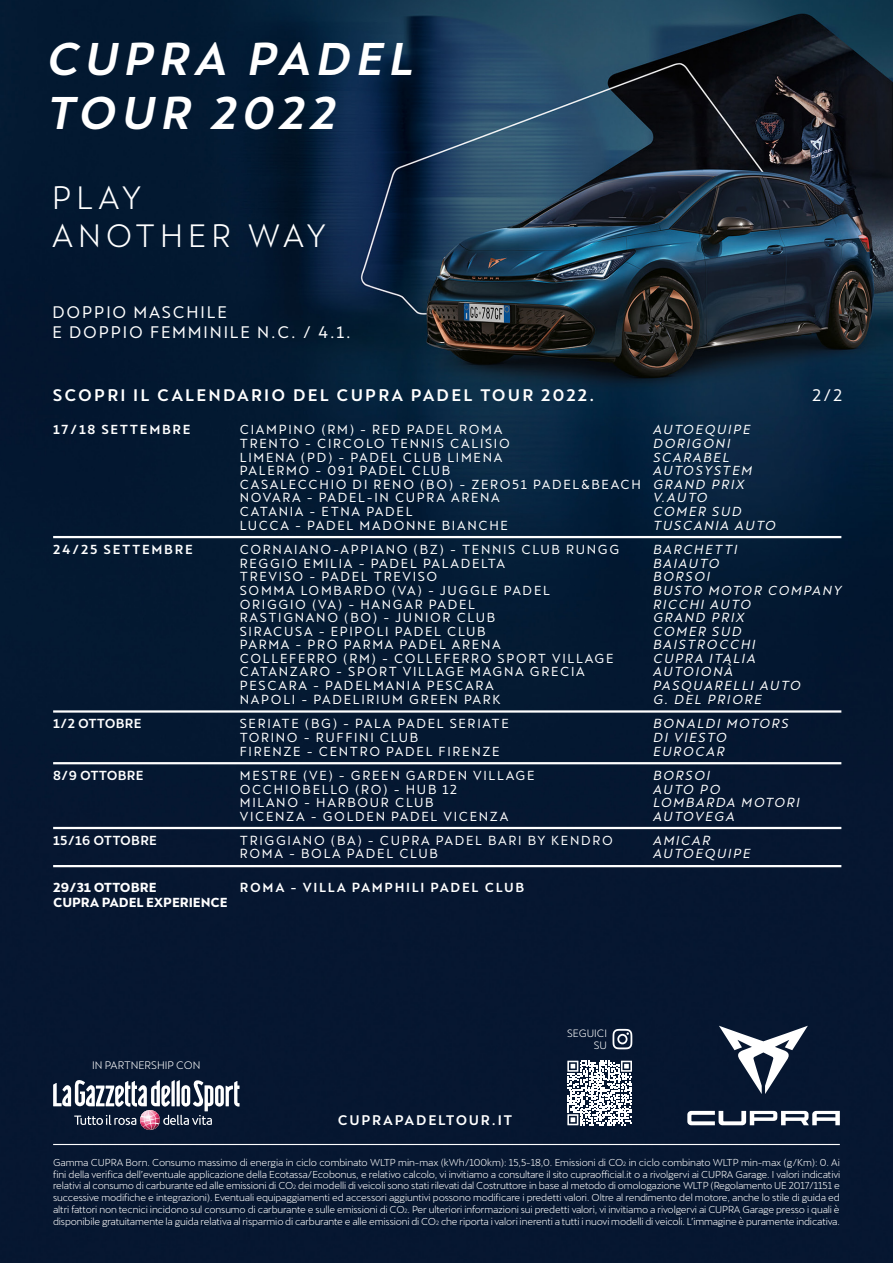
<style>
.page{position:relative;width:893px;height:1263px;background:#fff}
.page>*{position:absolute;margin:0;border:0;box-sizing:border-box;transform-origin:0 0}
.t1{font:italic 500 45.15px/54.2px "Cupra";color:#fff}
.t2{font:31.8px/38.2px "Cupra";letter-spacing:.16em;color:#fff}
.t3{font:16.5px/19.8px "Cupra";letter-spacing:.11em;color:#fff}
.t4{font:500 16.5px "Cupra";letter-spacing:.13em;color:#fff}
.t5{font:500 13.65px "Cupra";letter-spacing:.13em;color:#fff}
.t6{font:12.9px/13.6px "Cupra";letter-spacing:.13em;color:#fff}
.t7{font:italic 12.9px/13.6px "Cupra";color:#fff}
.t8{font:500 12.9px "Cupra";letter-spacing:.13em;color:#fff}
.t9{font:500 12.9px "Cupra";letter-spacing:.02em;color:#fff}
.t10{font:700 12.9px/15.5px "Cupra";letter-spacing:-.01em;color:#fff}
.t11{font:10.8px "Cupra";color:#fff}
.t12{font:10.5px/12.6px "Cupra";color:#fff;text-align:right}
.t13{font:9.9px/11.9px "Cupra";letter-spacing:-.015em;color:#fff;text-align:justify}
.s1{font-size:6px}
</style>
<div class="page">
<img style="left:0;top:0;width:893px;height:1263px">
<hr style="left:53px;top:1144px;width:787px;height:1px;background:#fff">
<svg style="left:53px;top:1080px;width:187px;height:45px"></svg>
<img style="left:140px;top:1110px;width:20px;height:20px">
<hr style="left:53px;top:536px;width:788px;height:2px;background:#fff">
<hr style="left:53px;top:710px;width:788px;height:3px;background:#fff">
<hr style="left:53px;top:865px;width:788px;height:2px;background:#fff">
<hr style="left:53px;top:762px;width:788px;height:2px;background:#fff">
<hr style="left:53px;top:827px;width:788px;height:2px;background:#fff">
<svg style="left:719px;top:1026px;width:89px;height:68px"></svg>
<svg style="left:687px;top:1111px;width:153px;height:14px"></svg>
<svg style="left:567px;top:1061px;width:65px;height:64px"></svg>
<svg style="left:613px;top:1029px;width:19px;height:20px"></svg>
<h1 class="t1" style="left:45px;top:32px;width:381px">CUPRA PADEL<br>TOUR 2022</h1>
<h2 class="t2" style="left:52px;top:173px;width:275px">PLAY<br>ANOTHER WAY</h2>
<h3 class="t3" style="left:52px;top:299px;width:300px">DOPPIO MASCHILE<br>E DOPPIO FEMMINILE N.C. / 4.1.</h3>
<h3 class="t4" style="left:53px;top:386px;width:543px">SCOPRI IL CALENDARIO DEL CUPRA PADEL TOUR 2022.</h3>
<h3 class="t3" style="left:812px;top:383px;width:31px">2/2</h3>
<h3 class="t8" style="left:53px;top:422px;width:139px">17/18 SETTEMBRE</h3>
<p class="t6" style="left:240px;top:421px;width:403px">CIAMPINO (RM) - RED PADEL ROMA<br>TRENTO - CIRCOLO TENNIS CALISIO<br>LIMENA (PD) - PADEL CLUB LIMENA<br>PALERMO - 091 PADEL CLUB<br>CASALECCHIO DI RENO (BO) - ZERO51 PADEL&amp;BEACH<br>NOVARA - PADEL-IN CUPRA ARENA<br>CATANIA - ETNA PADEL<br>LUCCA - PADEL MADONNE BIANCHE</p>
<h3 class="t7" style="left:653px;top:421px;width:128px">AUTOEQUIPE<br>DORIGONI<br>SCARABEL<br>AUTOSYSTEM<br>GRAND PRIX<br>V.AUTO<br>COMER SUD<br>TUSCANIA AUTO</h3>
<h3 class="t8" style="left:53px;top:542px;width:141px">24/25 SETTEMBRE</h3>
<p class="t6" style="left:240px;top:540px;width:381px">CORNAIANO-APPIANO (BZ) - TENNIS CLUB RUNGG<br>REGGIO EMILIA - PADEL PALADELTA<br>TREVISO - PADEL TREVISO<br>SOMMA LOMBARDO (VA) - JUGGLE PADEL<br>ORIGGIO (VA) - HANGAR PADEL<br>RASTIGNANO (BO) - JUNIOR CLUB<br>SIRACUSA - EPIPOLI PADEL CLUB<br>PARMA - PRO PARMA PADEL ARENA<br>COLLEFERRO (RM) - COLLEFERRO SPORT VILLAGE<br>CATANZARO - SPORT VILLAGE MAGNA GRECIA<br>PESCARA - PADELMANIA PESCARA<br>NAPOLI - PADELIRIUM GREEN PARK</p>
<h3 class="t7" style="left:653px;top:540px;width:193px">BARCHETTI<br>BAIAUTO<br>BORSOI<br>BUSTO MOTOR COMPANY<br>RICCHI AUTO<br>GRAND PRIX<br>COMER SUD<br>BAISTROCCHI<br>CUPRA ITALIA<br>AUTOIONÀ<br>PASQUARELLI AUTO<br>G. DEL PRIORE</h3>
<h3 class="t9" style="left:53px;top:716px;width:90px">1/2 OTTOBRE</h3>
<h3 class="t6" style="left:240px;top:715px;width:270px">SERIATE (BG) - PALA PADEL SERIATE<br>TORINO - RUFFINI CLUB<br>FIRENZE - CENTRO PADEL FIRENZE</h3>
<h3 class="t7" style="left:653px;top:715px;width:140px">BONALDI MOTORS<br>DI VIESTO<br>EUROCAR</h3>
<h3 class="t9" style="left:53px;top:768px;width:92px">8/9 OTTOBRE</h3>
<h3 class="t9" style="left:53px;top:833px;width:105px">15/16 OTTOBRE</h3>
<h3 class="t10" style="left:53px;top:879px;width:176px">29/31 OTTOBRE<br>CUPRA PADEL EXPERIENCE</h3>
<h3 class="t6" style="left:240px;top:766px;width:296px">MESTRE (VE) - GREEN GARDEN VILLAGE<br>OCCHIOBELLO (RO) - HUB 12<br>MILANO - HARBOUR CLUB<br>VICENZA - GOLDEN PADEL VICENZA</h3>
<h3 class="t6" style="left:240px;top:831px;width:375px">TRIGGIANO (BA) - CUPRA PADEL BARI BY KENDRO<br>ROMA - BOLA PADEL CLUB</h3>
<h3 class="t8" style="left:240px;top:879px;width:286px">ROMA - VILLA PAMPHILI PADEL CLUB</h3>
<h3 class="t7" style="left:653px;top:766px;width:151px">BORSOI<br>AUTO PO<br>LOMBARDA MOTORI<br>AUTOVEGA</h3>
<h3 class="t7" style="left:653px;top:831px;width:102px">AMICAR<br>AUTOEQUIPE</h3>
<p class="t11" style="left:92px;top:1055px;width:110px">IN PARTNERSHIP CON</p>
<h3 class="t5" style="left:338px;top:1112px;width:176px">CUPRAPADELTOUR.IT</h3>
<p class="t12" style="left:567px;top:1025px;width:41px">SEGUICI<br>SU</p>
<p class="t13" style="left:53px;top:1154px;width:789px">Gamma CUPRA Born. Consumo massimo di energia in ciclo combinato WLTP min-max (kWh/100km): 15,5-18,0. Emissioni di CO<span class="s1">2</span> in ciclo combinato WLTP min-max (g/Km): 0. Ai fini della verifica dell’eventuale applicazione della Ecotassa/Ecobonus, e relativo calcolo, vi invitiamo a consultare il sito cupraofficial.it o a rivolgervi ai CUPRA Garage. I valori indicativi relativi al consumo di carburante ed alle emissioni di CO<span class="s1">2</span> dei modelli di veicoli sono stati rilevati dal Costruttore in base al metodo di omologazione WLTP (Regolamento UE 2017/1151 e successive modifiche e integrazioni). Eventuali equipaggiamenti ed accessori aggiuntivi possono modificare i predetti valori. Oltre al rendimento del motore, anche lo stile di guida ed altri fattori non tecnici incidono sul consumo di carburante e sulle emissioni di CO<span class="s1">2</span>. Per ulteriori informazioni sui predetti valori, vi invitiamo a rivolgervi ai CUPRA Garage presso i quali è disponibile gratuitamente la guida relativa al risparmio di carburante e alle emissioni di CO<span class="s1">2</span> che riporta i valori inerenti a tutti i nuovi modelli di veicoli. L’immagine è puramente indicativa.</p>
</div>
